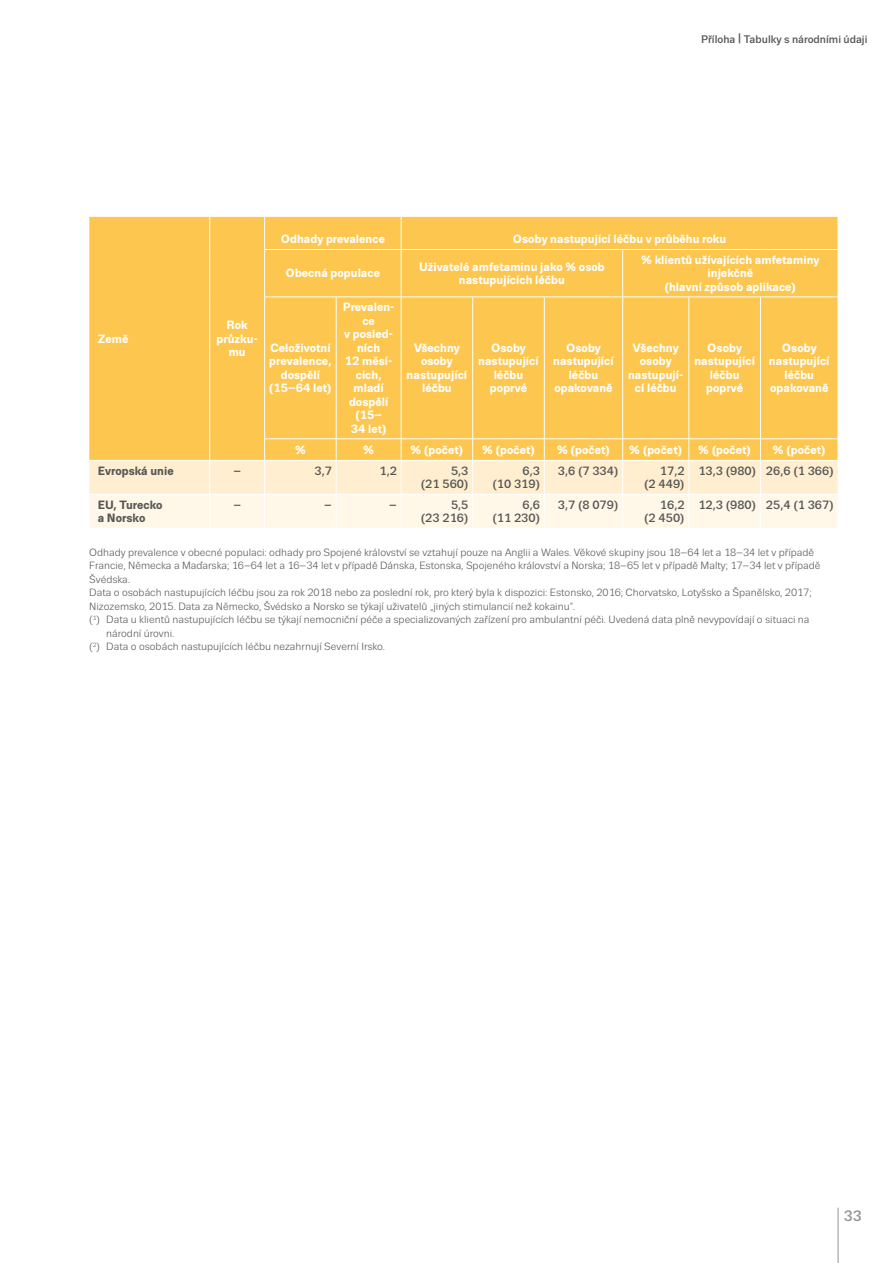
<style>
.page{position:relative;width:893px;height:1263px;background:#fff}
.page>*{position:absolute;margin:0;border:0;box-sizing:border-box;transform-origin:0 0}
.t1{font:500 15px "Trivia Sans";color:#929292}
.table_header_center{font:700 12px/13.5px "Trivia Sans";letter-spacing:.005em;color:#fff;text-align:center}
.table_right_medium{font:500 12px/13.5px "Trivia Sans";letter-spacing:.005em;color:#575756;text-align:right}
.table_left_medium{font:700 12px/13.5px "Trivia Sans";letter-spacing:.005em;color:#575756}
.table_header{font:700 12px "Trivia Sans";color:#fff}
.table_center_medium{font:500 12px "Trivia Sans";color:#575756}
.t2{font:500 10.95px "Trivia Sans";color:#575756}
.table_note{font:10.5px/13.5px "Trivia Sans";color:#575756}
.table_note_num{font:10.5px/13.5px "Trivia Sans";color:#575756}
</style>
<div class="page">
<hr style="left:838px;top:1208px;width:1px;height:55px;background:#929292">
<div style="left:89px;top:217px;width:749px;height:222px;background:#fdc64f"></div>
<hr style="left:336px;top:297px;width:1px;height:141px;background:#fff">
<hr style="left:401px;top:297px;width:1px;height:141px;background:#fff">
<hr style="left:472px;top:297px;width:1px;height:141px;background:#fff">
<hr style="left:544px;top:297px;width:1px;height:141px;background:#fff">
<hr style="left:622px;top:297px;width:1px;height:141px;background:#fff">
<hr style="left:688px;top:297px;width:1px;height:141px;background:#fff">
<hr style="left:760px;top:297px;width:1px;height:141px;background:#fff">
<hr style="left:264px;top:438px;width:72px;height:1px;background:#fff">
<hr style="left:336px;top:438px;width:65px;height:1px;background:#fff">
<hr style="left:401px;top:438px;width:72px;height:1px;background:#fff">
<hr style="left:473px;top:438px;width:71px;height:1px;background:#fff">
<hr style="left:544px;top:438px;width:79px;height:1px;background:#fff">
<hr style="left:623px;top:438px;width:66px;height:1px;background:#fff">
<hr style="left:689px;top:438px;width:71px;height:1px;background:#fff">
<hr style="left:760px;top:438px;width:78px;height:1px;background:#fff">
<hr style="left:264px;top:296px;width:72px;height:1px;background:#fff">
<hr style="left:336px;top:296px;width:65px;height:1px;background:#fff">
<hr style="left:401px;top:250px;width:1px;height:46px;background:#fff">
<hr style="left:401px;top:296px;width:72px;height:1px;background:#fff">
<hr style="left:473px;top:296px;width:71px;height:1px;background:#fff">
<hr style="left:544px;top:296px;width:79px;height:1px;background:#fff">
<hr style="left:622px;top:250px;width:1px;height:46px;background:#fff">
<hr style="left:623px;top:296px;width:66px;height:1px;background:#fff">
<hr style="left:689px;top:296px;width:71px;height:1px;background:#fff">
<hr style="left:760px;top:296px;width:78px;height:1px;background:#fff">
<hr style="left:401px;top:249px;width:72px;height:1px;background:#fff">
<hr style="left:473px;top:249px;width:71px;height:1px;background:#fff">
<hr style="left:544px;top:249px;width:79px;height:1px;background:#fff">
<hr style="left:623px;top:249px;width:66px;height:1px;background:#fff">
<hr style="left:689px;top:249px;width:71px;height:1px;background:#fff">
<hr style="left:760px;top:249px;width:78px;height:1px;background:#fff">
<hr style="left:401px;top:217px;width:1px;height:32px;background:#fff">
<hr style="left:264px;top:249px;width:72px;height:1px;background:#fff">
<hr style="left:336px;top:249px;width:65px;height:1px;background:#fff">
<hr style="left:209px;top:217px;width:1px;height:32px;background:#fff">
<hr style="left:264px;top:217px;width:1px;height:32px;background:#fff">
<hr style="left:209px;top:249px;width:1px;height:48px;background:#fff">
<hr style="left:264px;top:250px;width:1px;height:46px;background:#fff">
<hr style="left:209px;top:297px;width:1px;height:142px;background:#fff">
<hr style="left:264px;top:297px;width:1px;height:141px;background:#fff">
<svg style="left:89px;top:439px;width:749px;height:89px;background:#fee8bc"></svg>
<hr style="left:89px;top:460px;width:121px;height:1px;background:#fff">
<hr style="left:210px;top:460px;width:55px;height:1px;background:#fff">
<hr style="left:265px;top:460px;width:71px;height:1px;background:#fff">
<hr style="left:336px;top:460px;width:65px;height:1px;background:#fff">
<hr style="left:401px;top:460px;width:72px;height:1px;background:#fff">
<hr style="left:473px;top:460px;width:71px;height:1px;background:#fff">
<hr style="left:544px;top:460px;width:79px;height:1px;background:#fff">
<hr style="left:623px;top:460px;width:66px;height:1px;background:#fff">
<hr style="left:689px;top:460px;width:71px;height:1px;background:#fff">
<hr style="left:760px;top:460px;width:78px;height:1px;background:#fff">
<p class="t2" style="left:701px;top:33px;width:168px">Příloha | Tabulky s národními údaji</p>
<p class="table_header" style="left:98px;top:332px;width:32px">Země</p>
<p class="table_header_center" style="left:216px;top:319px;width:43px">Rok průzku&shy;mu</p>
<p class="table_header_center" style="left:281px;top:232px;width:106px">Odhady prevalence</p>
<p class="table_header_center" style="left:513px;top:232px;width:215px">Osoby nastupující léčbu v průběhu roku</p>
<p class="table_header_center" style="left:286px;top:267px;width:96px">Obecná populace</p>
<p class="table_header_center" style="left:419px;top:260px;width:187px">Uživatelé amfetaminu jako % osob nastupujících léčbu</p>
<p class="table_header_center" style="left:641px;top:253px;width:180px">% klientů užívajících amfetaminy injekčně<br>(hlavní způsob aplikace)</p>
<p class="table_header_center" style="left:269px;top:341px;width:64px">Celoživotní prevalence, dospělí (15–64 let)</p>
<p class="table_header_center" style="left:343px;top:301px;width:53px">Prevalen&shy;ce<br>v posled&shy;ních<br>12 měsí&shy;cích, mladí dospělí (15–<br>34 let)</p>
<p class="table_header_center" style="left:407px;top:341px;width:62px">Všechny osoby nastupující léčbu</p>
<p class="table_header_center" style="left:478px;top:341px;width:62px">Osoby nastupující léčbu poprvé</p>
<p class="table_header_center" style="left:553px;top:341px;width:62px">Osoby nastupující léčbu opakovaně</p>
<p class="table_header_center" style="left:628px;top:341px;width:57px">Všechny osoby nastupují&shy;cí léčbu</p>
<p class="table_header_center" style="left:694px;top:341px;width:62px">Osoby nastupující léčbu poprvé</p>
<p class="table_header_center" style="left:769px;top:341px;width:62px">Osoby nastupující léčbu opakovaně</p>
<p class="table_header_center" style="left:295px;top:443px;width:12px">%</p>
<p class="table_header_center" style="left:363px;top:443px;width:12px">%</p>
<p class="table_header_center" style="left:410px;top:443px;width:54px">% (počet)</p>
<p class="table_header_center" style="left:482px;top:443px;width:54px">% (počet)</p>
<p class="table_header_center" style="left:557px;top:443px;width:54px">% (počet)</p>
<p class="table_header_center" style="left:629px;top:443px;width:54px">% (počet)</p>
<p class="table_header_center" style="left:698px;top:443px;width:54px">% (počet)</p>
<p class="table_header_center" style="left:773px;top:443px;width:54px">% (počet)</p>
<p class="table_left_medium" style="left:98px;top:464px;width:77px">Evropská unie</p>
<p class="table_center_medium" style="left:233px;top:464px;width:9px">–</p>
<p class="table_right_medium" style="left:315px;top:464px;width:19px">3,7</p>
<p class="table_right_medium" style="left:379px;top:464px;width:19px">1,2</p>
<p class="table_right_medium" style="left:421px;top:464px;width:49px">5,3<br>(21 560)</p>
<p class="table_right_medium" style="left:492px;top:464px;width:49px">6,3<br>(10 319)</p>
<p class="table_right_medium" style="left:558px;top:464px;width:62px">3,6 (7 334)</p>
<p class="table_right_medium" style="left:644px;top:464px;width:42px">17,2<br>(2 449)</p>
<p class="table_right_medium" style="left:698px;top:464px;width:59px">13,3 (980)</p>
<p class="table_right_medium" style="left:766px;top:464px;width:69px">26,6 (1 366)</p>
<p class="table_left_medium" style="left:98px;top:498px;width:66px">EU, Turecko a Norsko</p>
<p class="table_center_medium" style="left:233px;top:498px;width:9px">–</p>
<p class="table_right_medium" style="left:324px;top:498px;width:9px">–</p>
<p class="table_right_medium" style="left:389px;top:498px;width:9px">–</p>
<p class="table_right_medium" style="left:421px;top:498px;width:49px">5,5<br>(23 216)</p>
<p class="table_right_medium" style="left:492px;top:498px;width:49px">6,6<br>(11 230)</p>
<p class="table_right_medium" style="left:558px;top:498px;width:62px">3,7 (8 079)</p>
<p class="table_right_medium" style="left:644px;top:498px;width:42px">16,2<br>(2 450)</p>
<p class="table_right_medium" style="left:698px;top:498px;width:59px">12,3 (980)</p>
<p class="table_right_medium" style="left:766px;top:498px;width:69px">25,4 (1 367)</p>
<p class="table_note" style="left:89px;top:545px;width:733px">Odhady prevalence v obecné populaci: odhady pro Spojené království se vztahují pouze na Anglii a Wales. Věkové skupiny jsou 18–64 let a 18–34 let v případě<br>Francie, Německa a Maďarska; 16–64 let a 16–34 let v případě Dánska, Estonska, Spojeného království a Norska; 18–65 let v případě Malty; 17–34 let v případě<br>Švédska.</p>
<p class="table_note" style="left:89px;top:586px;width:724px">Data o osobách nastupujících léčbu jsou za rok 2018 nebo za poslední rok, pro který byla k dispozici: Estonsko, 2016; Chorvatsko, Lotyšsko a Španělsko, 2017;<br>Nizozemsko, 2015. Data za Německo, Švédsko a Norsko se týkají uživatelů „jiných stimulancií než kokainu“.</p>
<p class="table_note_num" style="left:106px;top:613px;width:705px;text-indent:-17px">(<sup>1</sup>) Data u klientů nastupujících léčbu se týkají nemocniční péče a specializovaných zařízení pro ambulantní péči. Uvedená data plně nevypovídají o situaci na národní úrovni.</p>
<p class="table_note_num" style="left:89px;top:640px;width:297px">(<sup>2</sup>) Data o osobách nastupujících léčbu nezahrnují Severní Irsko.</p>
<p class="t1" style="left:844px;top:1208px;width:19px">33</p>
</div>
